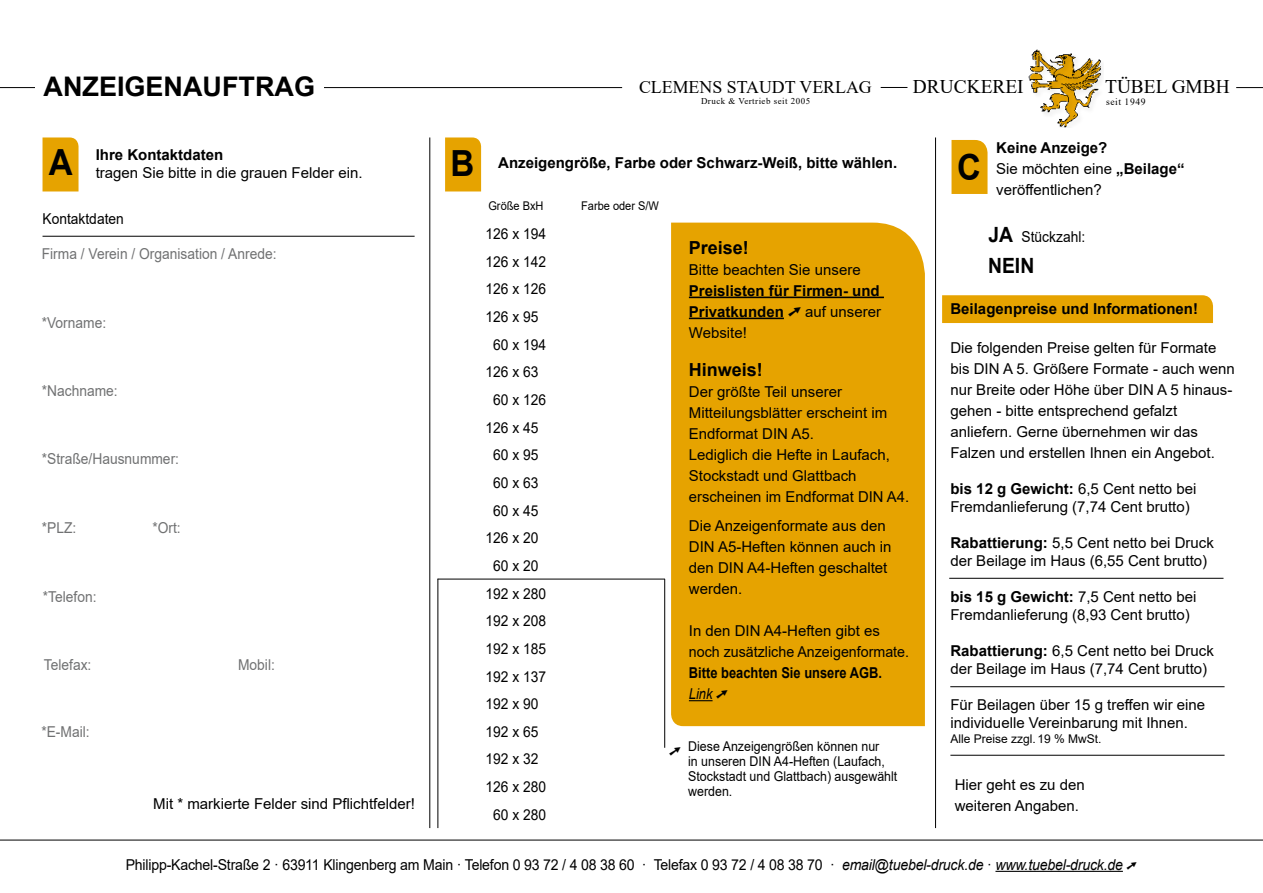
<style>
.page{position:relative;width:1263px;height:893px;background:#fff}
.page>*{position:absolute;margin:0;border:0;box-sizing:border-box;transform-origin:0 0}
.t1{font:700 36px "Arial";color:#000;scale:.92 1}
.t2{font:700 27px "Arial";color:#000}
.t3{font:700 21px "Arial";color:#000;scale:.92 1}
.t4{font:19.35px "Times New Roman";color:#000}
.t5{font:700 18px "Arial";color:#000}
.t6{font:17.85px "Times New Roman";color:#000}
.t7{font:15px/21px "Arial";color:#000}
.t8{font:15px/27.6px "Arial";color:#000;text-align:center;scale:.92 1}
.t9{font:700 15px/21px "Arial";color:#000}
.t10{font:15px "Arial";color:#000;scale:.94 1}
.t11{font:15px "Arial";color:#707172;scale:.92 1}
.t12{font:700 15px "Arial";color:#000;scale:.86 1}
.t13{font:italic 15px "Arial";color:#000;scale:.86 1}
.t14{font:13.5px/15px "Arial";color:#000;scale:.92 1}
.t15{font:12px "Arial";color:#000}
.t16{font:12px "Arial";color:#000;scale:.92 1}
.t17{font:9.6px "Times New Roman";letter-spacing:.055em;color:#000}
.t18{font:8.85px "Times New Roman";letter-spacing:.055em;color:#000}
.s1{font-weight:700}
.s2{font-weight:700;font-size:21px}
.s3{font-style:italic}
</style>
<div class="page">
<div style="left:942px;top:295px;width:271px;height:28px;background:#e6a300"></div>
<hr style="left:0;top:840px;width:1263px;height:1px;background:#000">
<div style="left:43px;top:137px;width:36px;height:54px;background:#e6a300"></div>
<hr style="left:43px;top:236px;width:372px;height:1px;background:#000">
<hr style="left:429px;top:137px;width:1px;height:691px;background:#000">
<div style="left:445px;top:137px;width:36px;height:54px;background:#e6a300"></div>
<hr style="left:0;top:87px;width:622px;height:1px;background:#000">
<div style="left:35px;top:52px;width:289px;height:58px;background:#fff"></div>
<svg style="left:1236px;top:87px;width:27px;height:1px"></svg>
<hr style="left:935px;top:137px;width:1px;height:691px;background:#000">
<div style="left:951px;top:140px;width:36px;height:54px;background:#e6a300"></div>
<hr style="left:950px;top:755px;width:274px;height:1px;background:#000">
<hr style="left:995px;top:871px;width:128px;height:1px;background:#000">
<div style="left:671px;top:223px;width:254px;height:503px;background:#e6a300"></div>
<hr style="left:689px;top:297px;width:195px;height:1px;background:#000">
<hr style="left:689px;top:318px;width:95px;height:1px;background:#000">
<hr style="left:949px;top:578px;width:274px;height:1px;background:#000">
<hr style="left:950px;top:686px;width:274px;height:1px;background:#000">
<img style="left:1029px;top:49px;width:73px;height:79px">
<svg style="left:881px;top:87px;width:26px;height:1px"></svg>
<hr style="left:664px;top:579px;width:1px;height:169px;background:#000">
<hr style="left:438px;top:579px;width:227px;height:1px;background:#000">
<hr style="left:438px;top:579px;width:1px;height:249px;background:#000">
<svg style="left:788px;top:307px;width:13px;height:9px"></svg>
<svg style="left:689px;top:690px;width:39px;height:11px"></svg>
<h2 class="t2" style="left:44px;top:67px;width:273px">ANZEIGENAUFTRAG</h2>
<p class="t6" style="left:639px;top:74px;width:234px">CLEMENS STAUDT VERLAG</p>
<p class="t18" style="left:701px;top:95px;width:111px">Druck &amp; Vertrieb seit 2005</p>
<p class="t4" style="left:913px;top:73px;width:112px">DRUCKEREI</p>
<p class="t4" style="left:1105px;top:73px;width:126px">TÜBEL GMBH</p>
<p class="t17" style="left:1106px;top:95px;width:41px">seit 1949</p>
<p class="t9" style="left:96px;top:144px;width:129px">Ihre Kontaktdaten</p>
<p class="t7" style="left:96px;top:162px;width:268px">tragen Sie bitte in die grauen Felder ein.</p>
<p class="t8" style="left:43px;top:205px;width:90px">Kontaktdaten</p>
<h1 class="t1" style="left:49px;top:137px;width:27px">A</h1>
<h1 class="t1" style="left:450px;top:138px;width:27px">B</h1>
<p class="t9" style="left:498px;top:152px;width:400px">Anzeigengröße, Farbe oder Schwarz-Weiß, bitte wählen.</p>
<p class="t16" style="left:488px;top:198px;width:62px">Größe BxH</p>
<p class="t16" style="left:581px;top:198px;width:86px">Farbe oder S/W</p>
<p class="t8" style="left:486px;top:220px;width:67px">126 x 194<br>126 x 142<br>126 x 126<br>126 x 95<br>60 x 194<br>126 x 63<br>60 x 126<br>126 x 45<br>60 x 95<br>60 x 63<br>60 x 45<br>126 x 20<br>60 x 20<br>192 x 280<br>192 x 208<br>192 x 185<br>192 x 137<br>192 x 90<br>192 x 65<br>192 x 32<br>126 x 280<br>60 x 280</p>
<p class="t5" style="left:689px;top:235px;width:62px">Preise!</p>
<p class="t7" style="left:689px;top:259px;width:173px">Bitte beachten Sie unsere</p>
<p class="t9" style="left:689px;top:280px;width:192px">Preislisten für Firmen- und<br>Privatkunden</p>
<p class="t11" style="left:42px;top:244px;width:257px">Firma / Verein / Organisation / Anrede:</p>
<p class="t7" style="left:805px;top:301px;width:77px">auf unserer</p>
<p class="t11" style="left:42px;top:313px;width:72px">*Vorname:</p>
<p class="t7" style="left:689px;top:322px;width:60px">Website!</p>
<p class="t5" style="left:689px;top:357px;width:76px">Hinweis!</p>
<p class="t7" style="left:689px;top:381px;width:222px">Der größte Teil unserer<br>Mitteilungsblätter erscheint im<br>Endformat DIN A5.<br>Lediglich die Hefte in Laufach,<br>Stockstadt und Glattbach erscheinen im Endformat DIN A4.</p>
<p class="t7" style="left:689px;top:515px;width:204px">Die Anzeigenformate aus den<br>DIN A5-Heften können auch in den DIN A4-Heften geschaltet werden.</p>
<p class="t7" style="left:689px;top:620px;width:222px">In den DIN A4-Heften gibt es noch zusätzliche Anzeigenformate.</p>
<p class="t12" style="left:689px;top:662px;width:226px">Bitte beachten Sie unsere AGB.</p>
<p class="t13" style="left:689px;top:684px;width:29px">Link</p>
<p class="t11" style="left:42px;top:381px;width:84px">*Nachname:</p>
<p class="t11" style="left:42px;top:448px;width:151px">*Straße/Hausnummer:</p>
<p class="t11" style="left:152px;top:517px;width:32px">*Ort:</p>
<p class="t11" style="left:42px;top:517px;width:39px">*PLZ:</p>
<p class="t11" style="left:43px;top:586px;width:60px">*Telefon:</p>
<p class="t11" style="left:44px;top:654px;width:53px">Telefax:</p>
<p class="t11" style="left:238px;top:654px;width:42px">Mobil:</p>
<p class="t11" style="left:41px;top:721px;width:54px">*E-Mail:</p>
<p class="t14" style="left:688px;top:738px;width:229px">Diese Anzeigengrößen können nur<br>in unseren DIN A4-Heften (Laufach,<br>Stockstadt und Glattbach) ausgewählt werden.</p>
<p class="t7" style="left:153px;top:793px;width:263px">Mit * markierte Felder sind Pflichtfelder!</p>
<h1 class="t1" style="left:957px;top:142px;width:27px">C</h1>
<p class="t7" style="left:996px;top:137px;width:190px"><span class="s1">Keine Anzeige?<br></span>Sie möchten eine <span class="s1">„Beilage“ </span>veröffentlichen?</p>
<p class="t8" style="left:988px;top:222px;width:107px"><span class="s2">JA</span> Stückzahl:</p>
<h3 class="t3" style="left:988px;top:251px;width:52px">NEIN</h3>
<p class="t9" style="left:950px;top:299px;width:249px">Beilagenpreise und Informationen!</p>
<p class="t7" style="left:950px;top:337px;width:286px">Die folgenden Preise gelten für Formate bis DIN A 5. Größere Formate - auch wenn nur Breite oder Höhe über DIN A 5 hinaus&shy;gehen - bitte entsprechend gefalzt anliefern. Gerne übernehmen wir das Falzen und erstellen Ihnen ein Angebot.</p>
<p class="t7" style="left:950px;top:480px;width:247px;line-height:18px"><span class="s1">bis 12 g Gewicht:</span> 6,5 Cent netto bei<br>Fremdanlieferung (7,74 Cent brutto)</p>
<p class="t7" style="left:950px;top:534px;width:265px;line-height:18px"><span class="s1">Rabattierung:</span> 5,5 Cent netto bei Druck der Beilage im Haus (6,55 Cent brutto)</p>
<p class="t7" style="left:950px;top:588px;width:247px;line-height:18px"><span class="s1">bis 15 g Gewicht:</span> 7,5 Cent netto bei<br>Fremdanlieferung (8,93 Cent brutto)</p>
<p class="t7" style="left:950px;top:642px;width:265px;line-height:18px"><span class="s1">Rabattierung:</span> 6,5 Cent netto bei Druck der Beilage im Haus (7,74 Cent brutto)</p>
<p class="t7" style="left:950px;top:696px;width:256px;line-height:18px">Für Beilagen über 15 g treffen wir eine individuelle Vereinbarung mit Ihnen.</p>
<p class="t15" style="left:950px;top:730px;width:152px">Alle Preise zzgl.19 % MwSt.</p>
<p class="t7" style="left:955px;top:774px;width:132px">Hier geht es zu den weiteren Angaben.</p>
<p class="t10" style="left:126px;top:854px;width:1062px">Philipp-Kachel-Straße 2 · 63911 Klingenberg am Main · Telefon 0 93 72 / 4 08 38 60 · Telefax 0 93 72 / 4 08 38 70 · <span class="s3">email@tuebel-druck.de</span> · <span class="s3">www.tuebel-druck.de</span></p>
</div>
